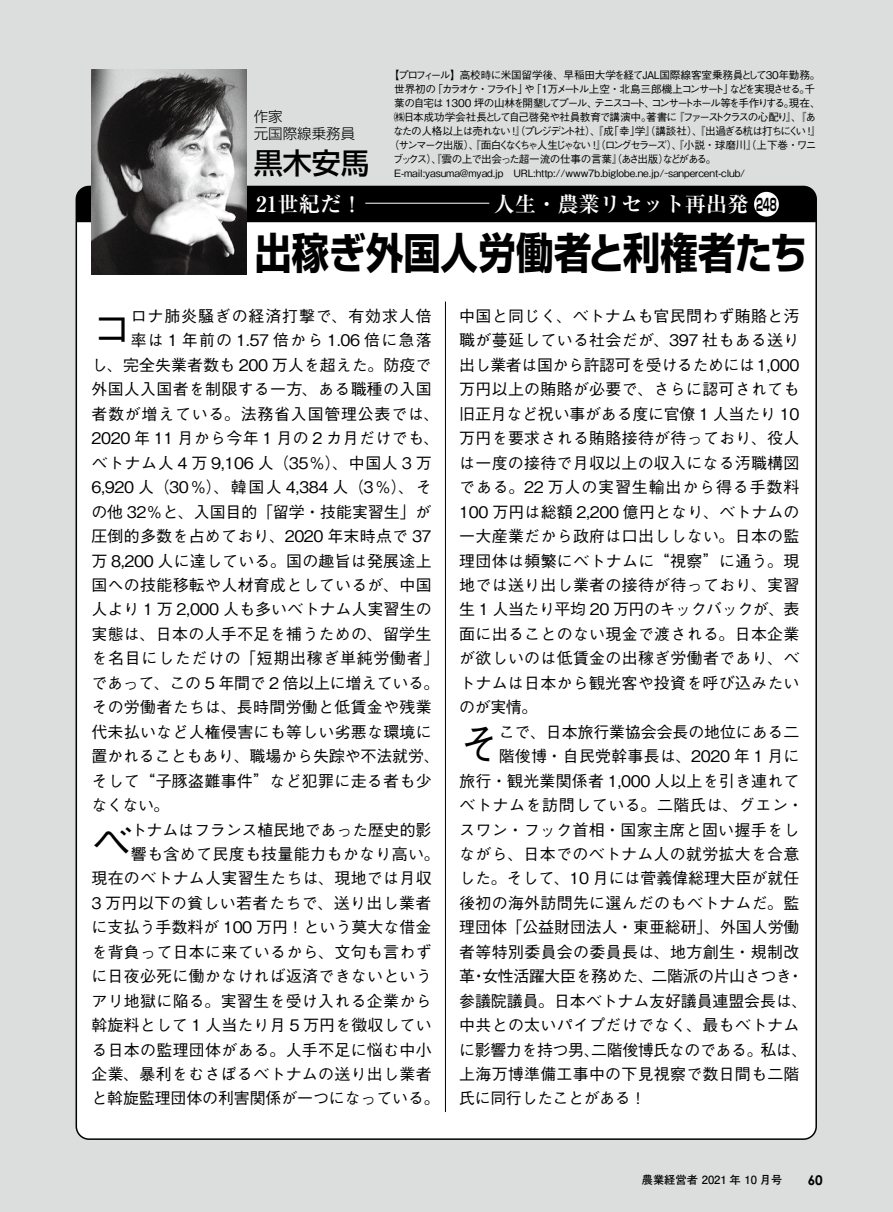
<style>
.page{position:relative;width:893px;height:1212px;background:#dcdddd}
.page>*{position:absolute;margin:0;border:0;box-sizing:border-box;transform-origin:0 0}
.タイトル{font:700 42.45px "Shin Go Pro";letter-spacing:-.005em;color:#000;scale:.88 1}
.本文{font:500 40.35px "Gothic BBB Pro";color:#000}
.t1{font:500 28.95px "Shin Go Pro";color:#000}
.t2{font:700 21.3px "Ryumin Pro";color:#fff}
.t3{font:700 16.8px "Shin Go Pro";color:#000;scale:.51 1}
.本文-2{font:500 15.9px/24.5px "Gothic BBB Pro";letter-spacing:.015em;color:#000}
.本文-3{font:500 15.9px "Gothic BBB Pro";letter-spacing:-.005em;color:#000}
.本文-4{font:500 15.9px "Gothic BBB Pro";letter-spacing:-.025em;color:#000}
.本文-5{font:500 15.9px "Gothic BBB Pro";letter-spacing:-.01em;color:#000}
.本文-6{font:500 15.9px "Gothic BBB Pro";letter-spacing:.055em;color:#000}
.t4{font:300 14.4px/17.4px "Shin Go Pro";color:#000}
.t5{font:700 13.5px "Century Gothic";color:#000}
.t6{font:700 11.25px "Futo Go B101 Pro";color:#000}
.t7{font:500 10.65px/14.1px "Gothic BBB Pro";letter-spacing:-.085em;color:#000}
.t8{font:500 10.65px/14.1px "Gothic BBB Pro";letter-spacing:-.145em;color:#000}
.t9{font:500 10.65px "Gothic BBB Pro";letter-spacing:-.12em;color:#000}
.t10{font:500 10.65px/14.1px "Gothic BBB Pro";letter-spacing:-.08em;color:#000}
.t11{font:500 10.65px "Gothic BBB Pro";letter-spacing:-.09em;color:#000}
.t12{font:500 10.65px "Gothic BBB Pro";letter-spacing:-.155em;color:#000}
.t13{font:500 10.65px "Gothic BBB Pro";letter-spacing:-.15em;color:#000}
.t14{font:500 10.65px "Gothic BBB Pro";letter-spacing:-.195em;color:#000}
.t15{font:500 10.05px "Gothic BBB Pro";letter-spacing:-.005em;color:#000}
</style>
<div class="page">
<div style="left:76px;top:186px;width:740px;height:953px;background:#fff;border-radius:13px"></div>
<div style="left:76px;top:186px;width:740px;height:36px;background:#000"></div>
<img style="left:92px;top:70px;width:155px;height:204px">
<hr style="left:365px;top:203px;width:124px;height:1px;background:#fff">
<div style="left:754px;top:192px;width:25px;height:25px;background:#fff;border-radius:50%"></div>
<hr style="left:445px;top:302px;width:1px;height:810px;background:#000">
<p class="t4" style="left:254px;top:106px;width:103px">作家<br>元国際線乗務員</p>
<p class="t1" style="left:254px;top:139px;width:117px">黒木安馬</p>
<p class="t10" style="left:729px;top:66px;width:87px;text-indent:-341px">【プロフィール】高校時に米国留学後、早稲田大学を経てＪＡＬ国際線客室乗務員として<br>などを実現させる千。</p>
<p class="t9" style="left:778px;top:66px;width:44px">年勤務。</p>
<p class="t9" style="left:764px;top:66px;width:18px">３０</p>
<p class="t9" style="left:432px;top:80px;width:57px">「カラオケ・</p>
<p class="t9" style="left:486px;top:80px;width:57px">フライト」「</p>
<p class="t9" style="left:548px;top:80px;width:188px">万メートル上空・北島三郎機上コンサート」</p>
<p class="t9" style="left:394px;top:80px;width:43px">世界初の</p>
<p class="t9" style="left:524px;top:80px;width:27px">や１</p>
<p class="t11" style="left:394px;top:94px;width:205px">葉の自宅は 1300 坪の山林を開墾してプール、</p>
<p class="t13" style="left:651px;top:94px;width:171px">コンサートホール等を手作りする現在、</p>
<p class="t9" style="left:784px;top:94px;width:12px">。</p>
<p class="t9" style="left:594px;top:94px;width:62px">テニスコート、</p>
<p class="t14" style="left:674px;top:108px;width:116px">『ファーストクラスの心配り</p>
<p class="t9" style="left:786px;top:108px;width:32px">』、『あ</p>
<p class="t7" style="left:524px;top:108px;width:299px;text-indent:-130px">㈱日本成功学会社長として自己啓発や社員教育で講演中。<br>プレジデント社）、『「成幸学」』（講談社）、『出過ぎる杭は打ちにくい『!</p>
<p class="t9" style="left:646px;top:108px;width:33px">著書に</p>
<p class="t7" style="left:393px;top:122px;width:134px">なたの人格以上は売れない !』（</p>
<p class="t8" style="left:393px;top:136px;width:325px;text-indent:-4px">（サンマーク出版）、『面白くなくちゃ人生じゃない !』（<br>ブックス）、『雲の上で出会った超一流の仕事の言葉』（あさ出版などがある。</p>
<p class="t12" style="left:605px;top:136px;width:195px">ロングセラーズ）、『小説・球磨川』（上下巻・</p>
<p class="t9" style="left:797px;top:136px;width:21px">ワニ</p>
<p class="t9" style="left:658px;top:150px;width:12px">）</p>
<p class="t15" style="left:394px;top:165px;width:267px">E-mail:yasuma@myad j p. 　URL:http://www7 .b biglobe.ne j p.</p>
<p class="t15" style="left:659px;top:167px;width:10px">/̃</p>
<p class="t15" style="left:668px;top:165px;width:79px">sanpercent-club/</p>
<p class="t2" style="left:256px;top:187px;width:108px">21世紀だ！</p>
<p class="t2" style="left:472px;top:187px;width:278px">　人生・農業リセット再出発</p>
<p class="t3" style="left:756px;top:191px;width:42px">248</p>
<p class="タイトル" style="left:255px;top:219px;width:630px">出稼ぎ外国人労働者と利権者たち</p>
<p class="本文-6" style="left:131px;top:303px;width:302px">ロナ肺炎騒ぎの経済打撃で、有効求人倍</p>
<p class="本文" style="left:91px;top:296px;width:42px">コ</p>
<p class="本文-2" style="left:91px;top:326px;width:350px;text-indent:39px">率は 1 年前の 1.57 倍から 1.06 倍に急落し、完全失業者数も 200 万人を超えた。防疫で外国人入国者を制限する一方、ある職種の入国者数が増えている。法務省入国管理公表では、<br>2020 年 11 月から今年 1 月の 2 カ月だけでも、ベトナム人 4 万 9,106 人（35％）、中国人 3 万<br>6,920 人（30％）、韓国人 4,384 人（3％）、その他 32％と、入国目的「留学・技能実習生」が圧倒的多数を占めており、2020 年末時点で 37万 8,200 人に達している。国の趣旨は発展途上国への技能移転や人材育成としているが、中国人より 1 万 2,000 人も多いベトナム人実習生の実態は、日本の人手不足を補うための、留学生を名目にしただけの「短期出稼ぎ単純労働者「であって、この 5 年間で 2 倍以上に増えている。その労働者たちは、長時間労働と低賃金や残業代未払いなど人権侵害にも等しい劣悪な環境に置かれることもあり、職場から失踪や不法就労、そして“子豚盗難事件”など犯罪に走る者も少なくない。</p>
<p class="本文" style="left:91px;top:809px;width:42px">ベ</p>
<p class="本文-5" style="left:131px;top:817px;width:302px">トナムはフランス植民地であった歴史的影</p>
<p class="本文-2" style="left:131px;top:840px;width:310px">響も含めて民度も技量能力もかなり高い。</p>
<p class="本文-2" style="left:91px;top:864px;width:342px">現在のベトナム人実習生たちは、現地では月収</p>
<p class="本文-2" style="left:91px;top:889px;width:342px">3 万円以下の貧しい若者たちで、送り出し業者</p>
<p class="本文-2" style="left:91px;top:913px;width:342px">に支払う手数料が 100 万円！という莫大な借金</p>
<p class="本文-2" style="left:91px;top:937px;width:342px">を背負って日本に来ているから、文句も言わず</p>
<p class="本文-2" style="left:91px;top:962px;width:342px">に日夜必死に働かなければ返済できないという</p>
<p class="本文-2" style="left:91px;top:986px;width:342px">アリ地獄に陥る。実習生を受け入れる企業から</p>
<p class="本文-2" style="left:91px;top:1011px;width:342px">斡旋料として 1 人当たり月 5 万円を徴収してい</p>
<p class="本文-2" style="left:91px;top:1035px;width:342px">る日本の監理団体がある。人手不足に悩む中小</p>
<p class="本文-2" style="left:91px;top:1060px;width:342px">企業、暴利をむさぼるベトナムの送り出し業者</p>
<p class="本文-3" style="left:91px;top:1086px;width:350px">と斡旋監理団体の利害関係が一つになっている。</p>
<p class="本文-2" style="left:459px;top:302px;width:342px;text-align:justify">中国と同じく、ベトナムも官民問わず賄賂と汚職が蔓延している社会だが、397 社もある送り出し業者は国から許認可を受けるためには1,000万円以上の賄賂が必要で、さらに認可されても旧正月など祝い事がある度に官僚 1 人当たり 10万円を要求される賄賂接待が待っており、役人は一度の接待で月収以上の収入になる汚職構図である。22 万人の実習生輸出から得る手数料100 万円は総額 2,200 億円となり、ベトナムの一大産業だから政府は口出ししない。日本の監理団体は頻繁にベトナムに“視察”に通う。現地では送り出し業者の接待が待っており、実習生 1 人当たり平均 20 万円のキックバックが、表面に出ることのない現金で渡される。日本企業が欲しいのは低賃金の出稼ぎ労働者であり、ベトナムは日本から観光客や投資を呼び込みたいのが実情。</p>
<p class="本文-3" style="left:499px;top:719px;width:302px">こで、日本旅行業協会会長の地位にある二</p>
<p class="本文" style="left:459px;top:712px;width:42px">そ</p>
<p class="本文-2" style="left:459px;top:742px;width:346px;text-align:right">階俊博・自民党幹事長は、2020 年 1 月に<br>旅行・観光業関係者 1,000 人以上を引き連れてベトナムを訪問している。二階氏は、グエン・スワン・フック首相・国家主席と固い握手をしながら、日本でのベトナム人の就労拡大を合意した。そして、10 月には菅義偉総理大臣が就任後初の海外訪問先に選んだのもベトナムだ。監理団体「公益財団法人・東亜総研」、外国人労働者等特別委員会の委員長は、地方創生・規制改・</p>
<p class="本文-4" style="left:482px;top:963px;width:311px">女性活躍大臣を務めた、二階派の片山さつき</p>
<p class="本文-2" style="left:459px;top:962px;width:17px">革</p>
<p class="本文-3" style="left:459px;top:988px;width:350px">参議院議員。日本ベトナム友好議員連盟会長は、</p>
<p class="本文-2" style="left:459px;top:1011px;width:342px">中共との太いパイプだけでなく、最もベトナム</p>
<p class="本文-4" style="left:591px;top:1037px;width:218px">二階俊博氏なのである。私は、</p>
<p class="本文-2" style="left:471px;top:962px;width:17px">・</p>
<p class="本文-2" style="left:459px;top:1035px;width:342px">に影響力を持つ男、<br>上海万博準備工事中の下見視察で数日間も二階氏に同行したことがある!</p>
<p class="t6" style="left:642px;top:1170px;width:142px">農業経営者 2021 年 10 月号</p>
<p class="t5" style="left:808px;top:1169px;width:17px">60</p>
</div>
